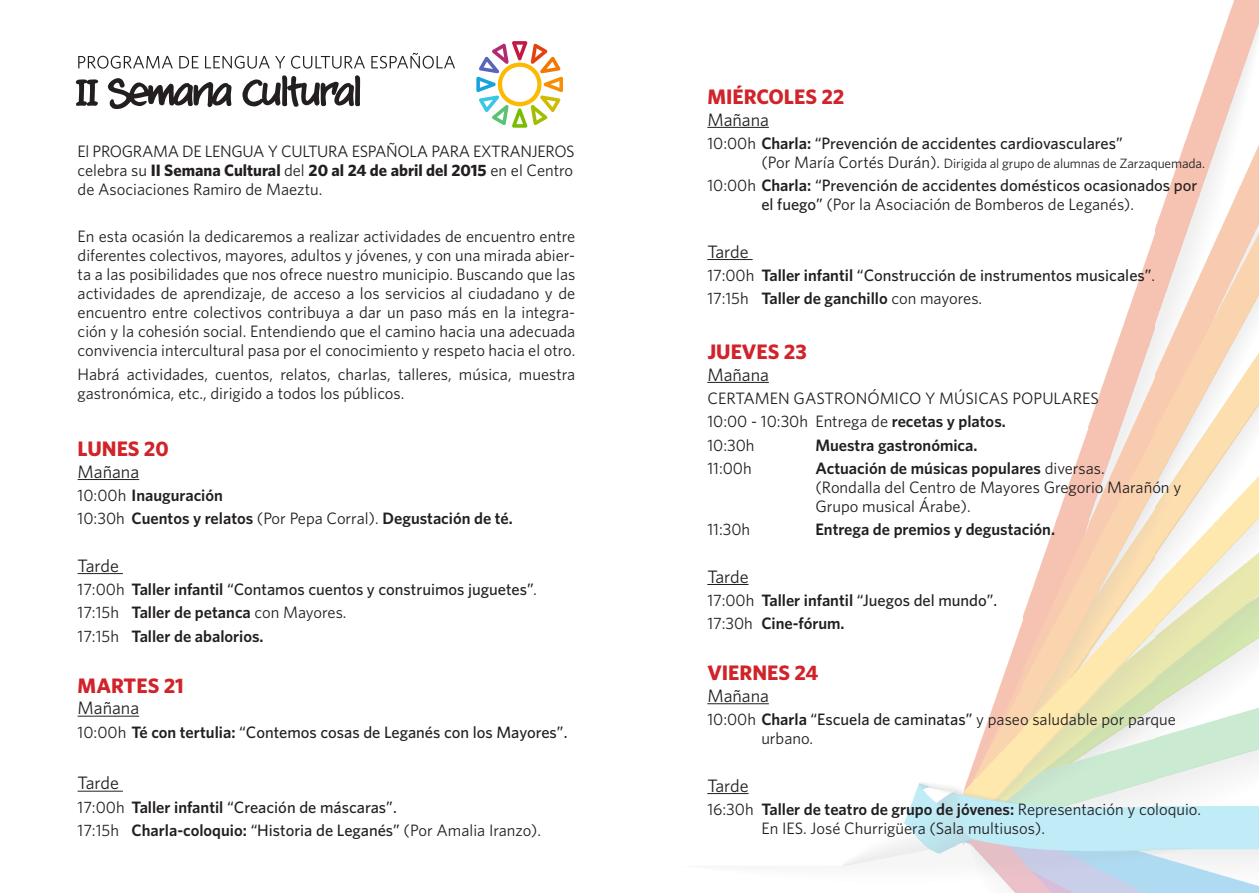
<style>
.page{position:relative;width:1259px;height:893px;background:#fff}
.page>*{position:absolute;margin:0;border:0;box-sizing:border-box;transform-origin:0 0}
.día{font:700 21px "Whitney";color:#d1232a}
.jornada{font:18px "Whitney";color:#231f20}
.TXT{font:16.5px/19px "Whitney";color:#231f20}
.TXT-2{font:500 16.5px/19px "Whitney";color:#231f20;text-align:center}
.TXT-3{font:600 16.5px "Whitney";color:#231f20}
.TXT-4{font:13.5px "Whitney";letter-spacing:-.01em;color:#231f20}
.s1{font-weight:700}
.s2{font-weight:400}
.s3{font-weight:600}
.s4{font-weight:400;font-style:italic}
.s5{font-weight:500}
.s6{font-size:16.5px}
</style>
<div class="page">
<img style="left:1154px;top:0;width:105px;height:893px">
<img style="left:1088px;top:237px;width:66px;height:656px">
<img style="left:1022px;top:430px;width:66px;height:463px">
<img style="left:956px;top:623px;width:66px;height:270px">
<img style="left:890px;top:783px;width:66px;height:74px">
<hr style="left:78px;top:479px;width:61px;height:1px;background:#231f20">
<hr style="left:78px;top:573px;width:45px;height:1px;background:#231f20">
<hr style="left:78px;top:716px;width:61px;height:1px;background:#231f20">
<hr style="left:78px;top:791px;width:45px;height:1px;background:#231f20">
<hr style="left:707px;top:127px;width:62px;height:1px;background:#231f20">
<hr style="left:707px;top:259px;width:45px;height:1px;background:#231f20">
<hr style="left:707px;top:382px;width:62px;height:1px;background:#231f20">
<hr style="left:707px;top:584px;width:41px;height:1px;background:#231f20">
<hr style="left:707px;top:703px;width:62px;height:1px;background:#231f20">
<hr style="left:707px;top:793px;width:41px;height:1px;background:#231f20">
<svg style="left:476px;top:41px;width:87px;height:87px"></svg>
<svg style="left:76px;top:75px;width:284px;height:34px"></svg>
<svg style="left:78px;top:53px;width:377px;height:16px"></svg>
<p class="TXT" style="left:78px;top:142px;width:498px;text-align:justify">El PROGRAMA DE LENGUA Y CULTURA ESPAÑOLA PARA EXTRANJEROS celebra su <span class="s1">II Semana Cultural</span> del <span class="s1">20 al 24 de abril del 2015</span> en el Centro de Asociaciones Ramiro de Maeztu.</p>
<p class="TXT" style="left:78px;top:226px;width:499px;text-align:justify">En esta ocasión la dedicaremos a realizar actividades de encuentro entre diferentes colectivos, mayores, adultos y jóvenes, y con una mirada abier&shy;ta a las posibilidades que nos ofrece nuestro municipio. Buscando que las actividades de aprendizaje, de acceso a los servicios al ciudadano y de encuentro entre colectivos contribuya a dar un paso más en la integra&shy;ción y la cohesión social. Entendiendo que el camino hacia una adecuada convivencia intercultural pasa por el conocimiento y respeto hacia el otro.</p>
<p class="TXT" style="left:78px;top:364px;width:499px">Habrá actividades, cuentos, relatos, charlas, talleres, música, muestra gastronómica, etc., dirigido a todos los públicos.</p>
<p class="día" style="left:78px;top:435px;width:93px">LUNES 20</p>
<p class="jornada" style="left:78px;top:459px;width:63px">Mañana</p>
<p class="TXT-3" style="left:78px;top:484px;width:147px"><span class="s2">10:00h</span> Inauguración</p>
<p class="TXT-3" style="left:78px;top:508px;width:437px"><span class="s2">10:30h</span> Cuentos y relatos <span class="s2">(Por Pepa Corral).</span> Degustación de té.</p>
<p class="jornada" style="left:78px;top:554px;width:43px">Tarde</p>
<p class="TXT-2" style="left:78px;top:580px;width:461px"><span class="s2">17:00h</span> <span class="s3">Taller infantil</span> “Contamos cuentos y construimos juguetes”<span class="s4">.</span></p>
<p class="TXT" style="left:78px;top:603px;width:270px">17:15h <span class="s3">Taller de petanca</span> con Mayores.</p>
<p class="TXT-3" style="left:78px;top:625px;width:187px"><span class="s2">17:15h</span> Taller de abalorios.</p>
<p class="día" style="left:78px;top:671px;width:108px">MARTES 21</p>
<p class="jornada" style="left:78px;top:696px;width:63px">Mañana</p>
<p class="TXT-2" style="left:78px;top:722px;width:491px"><span class="s2">10:00h</span> <span class="s3">Té con tertulia:</span> “Contemos cosas de Leganés con los Mayores”.</p>
<p class="jornada" style="left:78px;top:771px;width:43px">Tarde</p>
<p class="TXT-2" style="left:78px;top:797px;width:321px"><span class="s2">17:00h</span> <span class="s3">Taller infantil</span> “Creación de máscaras”.</p>
<p class="TXT" style="left:78px;top:820px;width:465px">17:15h <span class="s3">Charla-coloquio:</span> <span class="s5">“Historia de Leganés”</span> (Por Amalia Iranzo).</p>
<p class="día" style="left:707px;top:83px;width:139px">MIÉRCOLES 22</p>
<p class="jornada" style="left:707px;top:107px;width:63px">Mañana</p>
<p class="TXT-2" style="left:707px;top:133px;width:417px"><span class="s2">10:00h</span> <span class="s3">Charla:</span> “Prevención de accidentes cardiovasculares”</p>
<p class="TXT-4" style="left:761px;top:154px;width:445px"><span class="s6">(Por María Cortés Durán).</span> Dirigida al grupo de alumnas de Zarzaquemada.</p>
<p class="TXT-2" style="left:707px;top:176px;width:491px"><span class="s2">10:00h</span> <span class="s3">Charla:</span> “Prevención de accidentes domésticos ocasionados por el fuego” <span class="s2">(Por la Asociación de Bomberos de Leganés).</span></p>
<p class="jornada" style="left:707px;top:240px;width:43px">Tarde</p>
<p class="TXT-2" style="left:707px;top:266px;width:449px"><span class="s2">17:00h</span> <span class="s3">Taller infantil</span> “Construcción de instrumentos musicales”<span class="s2">.</span></p>
<p class="TXT" style="left:707px;top:289px;width:276px">17:15h <span class="s3">Taller de ganchillo</span> con mayores.</p>
<p class="día" style="left:707px;top:338px;width:101px">JUEVES 23</p>
<p class="jornada" style="left:707px;top:362px;width:63px">Mañana</p>
<p class="TXT" style="left:707px;top:388px;width:393px">CERTAMEN GASTRONÓMICO Y MÚSICAS POPULARES</p>
<p class="TXT" style="left:707px;top:412px;width:300px">10:00 - 10:30h Entrega de <span class="s3">recetas y platos.</span></p>
<p class="TXT" style="left:707px;top:435px;width:49px">10:30h</p>
<p class="TXT-3" style="left:815px;top:434px;width:164px">Muestra gastronómica.</p>
<p class="TXT" style="left:707px;top:458px;width:46px">11:00h</p>
<p class="TXT" style="left:815px;top:458px;width:367px"><span class="s3">Actuación de músicas populares</span> diversas.<br>(Rondalla del Centro de Mayores Gregorio Marañón y<br>Grupo musical Árabe).</p>
<p class="TXT" style="left:707px;top:520px;width:44px">11:30h</p>
<p class="TXT-3" style="left:815px;top:518px;width:241px">Entrega de premios y degustación.</p>
<p class="jornada" style="left:707px;top:564px;width:43px">Tarde</p>
<p class="TXT-2" style="left:707px;top:590px;width:291px"><span class="s2">17:00h</span> <span class="s3">Taller infantil</span> “Juegos del mundo”.</p>
<p class="TXT-3" style="left:707px;top:613px;width:139px"><span class="s2">17:30h</span> Cine-fórum.</p>
<p class="día" style="left:707px;top:659px;width:113px">VIERNES 24</p>
<p class="jornada" style="left:707px;top:684px;width:63px">Mañana</p>
<p class="TXT" style="left:761px;top:710px;width:416px;text-indent:-54px">10:00h <span class="s3">Charla</span> <span class="s5">“Escuela de caminatas”</span> y paseo saludable por parque urbano.</p>
<p class="jornada" style="left:707px;top:773px;width:43px">Tarde</p>
<p class="TXT" style="left:761px;top:799px;width:441px;text-indent:-54px">16:30h <span class="s3">Taller de teatro de grupo de jóvenes:</span> Representación y coloquio.<br>En IES. José Churrigüera (Sala multiusos).</p>
</div>
